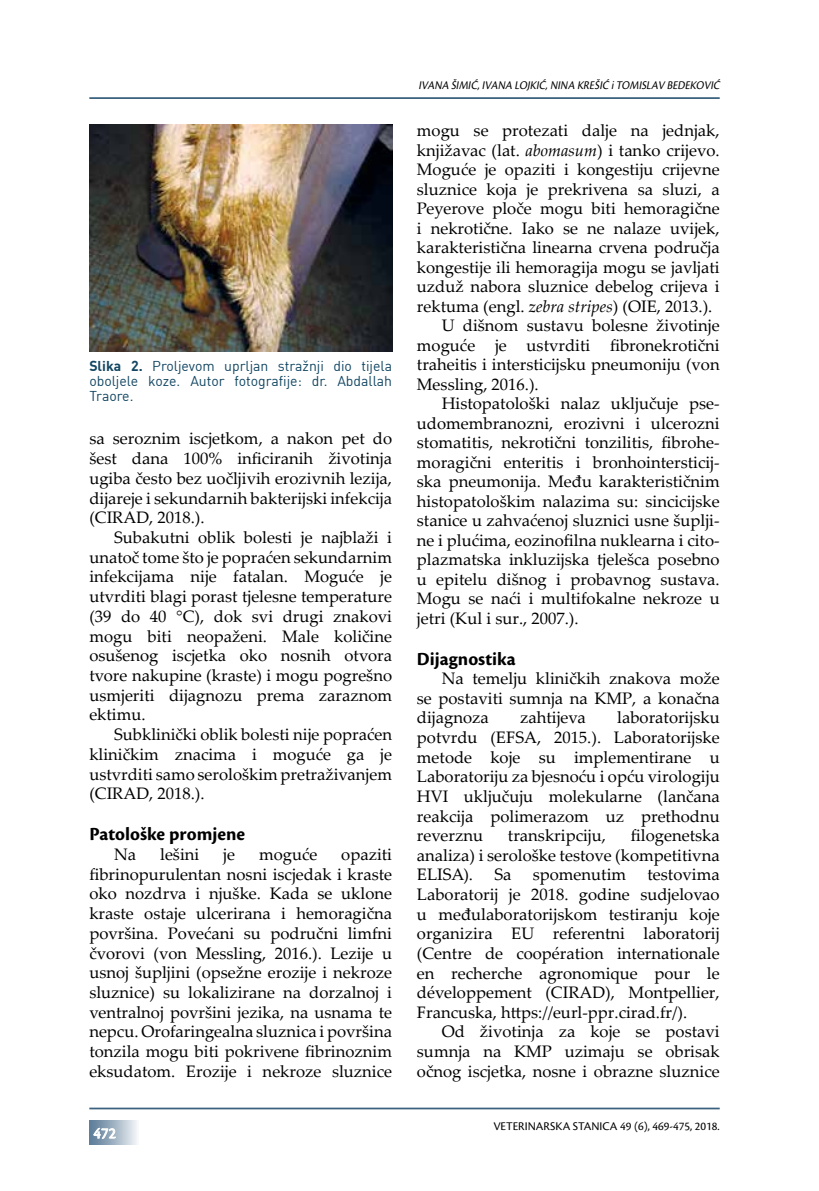
<style>
.page{position:relative;width:819px;height:1191px;background:#fff}
.page>*{position:absolute;margin:0;border:0;box-sizing:border-box;transform-origin:0 0}
.t1{font:700 19.25px "Cronos Pro";color:#000}
.t2{font:16.62px/19.8px "Palatino Linotype";color:#000;text-align:justify}
.t3{font:14px/14.9px "DIN";color:#124662;text-align:justify}
.t4{font:italic 12.25px "Cronos Pro";color:#000;scale:.9 1}
.t5{font:12.25px "Cronos Pro";color:#000}
.s1{font-weight:700}
.s2{font-style:italic}
</style>
<div class="page">
<hr style="left:89px;top:1107px;width:630px;height:2px;background:#3a617d">
<hr style="left:89px;top:97px;width:630px;height:2px;background:#3a617d">
<div style="left:89px;top:1120px;width:50px;height:25px;background:linear-gradient(to right,#547592,#f0f3f6)"></div>
<svg style="left:93px;top:1126px;width:23px;height:13px"></svg>
<img style="left:89px;top:124px;width:303px;height:227px">
<p class="t3" style="left:89px;top:358px;width:304px"><span class="s1">Slika 2.</span> Proljevom uprljan stražnji dio tijela oboljele koze. Autor fotografije: dr. Abdallah Traore.</p>
<p class="t2" style="left:89px;top:428px;width:304px">sa seroznim iscjetkom, a nakon pet do šest dana 100% inficiranih životinja ugiba često bez uočljivih erozivnih lezija, dijareje i sekundarnih bakterijski infekcija (CIRAD, 2018.).</p>
<p class="t2" style="left:89px;top:527px;width:304px;text-indent:25px">Subakutni oblik bolesti je najblaži i unatoč tome što je popraćen sekundarnim infekcijama nije fatalan. Moguće je utvrditi blagi porast tjelesne temperature (39 do 40 °C), dok svi drugi znakovi mogu biti neopaženi. Male količine osušenog iscjetka oko nosnih otvora tvore nakupine (kraste) i mogu pogrešno usmjeriti dijagnozu prema zaraznom ektimu.</p>
<p class="t2" style="left:89px;top:724px;width:304px;text-indent:25px">Subklinički oblik bolesti nije popraćen kliničkim znacima i moguće ga je ustvrditi samo serološkim pretraživanjem (CIRAD, 2018.).</p>
<p class="t1" style="left:89px;top:823px;width:157px">Patološke promjene</p>
<p class="t2" style="left:114px;top:843px;width:24px">Na</p>
<p class="t2" style="left:160px;top:843px;width:41px">lešini</p>
<p class="t2" style="left:223px;top:843px;width:13px">je</p>
<p class="t2" style="left:259px;top:843px;width:60px">moguće</p>
<p class="t2" style="left:89px;top:843px;width:304px;text-indent:252px">opaziti fibrinopurulentan nosni iscjedak i kraste oko nozdrva i njuške. Kada se uklone kraste ostaje ulcerirana i hemoragična površina. Povećani su područni limfni čvorovi (von Messling, 2016.). Lezije u usnoj šupljini (opsežne erozije i nekroze sluznice) su lokalizirane na dorzalnoj i ventralnoj površini jezika, na usnama te nepcu. Orofaringealna sluznica i površina tonzila mogu biti pokrivene fibrinoznim eksudatom. Erozije i nekroze sluznice</p>
<p class="t4" style="left:418px;top:78px;width:339px">IVANA ŠI MI Ć,IVANA LOJ KI Ć,NI NA KREŠIĆ ITOMISLAV BEDEKOVI Ć</p>
<p class="t2" style="left:417px;top:120px;width:304px">mogu se protezati dalje na jednjak,</p>
<p class="t2" style="left:417px;top:140px;width:304px">knjižavac (lat. <span class="s2">abomasum</span>) i tanko crijevo.</p>
<p class="t2" style="left:417px;top:159px;width:304px">Moguće je opaziti i kongestiju crijevne</p>
<p class="t2" style="left:417px;top:179px;width:304px">sluznice koja je prekrivena sa sluzi, a</p>
<p class="t2" style="left:417px;top:198px;width:304px">Peyerove ploče mogu biti hemoragične</p>
<p class="t2" style="left:417px;top:217px;width:304px">i nekrotične. Iako se ne nalaze uvijek,</p>
<p class="t2" style="left:417px;top:237px;width:304px">karakteristična linearna crvena područja</p>
<p class="t2" style="left:417px;top:256px;width:304px">kongestije ili hemoragija mogu se javljati</p>
<p class="t2" style="left:417px;top:276px;width:304px">uzduž nabora sluznice debelog crijeva i</p>
<p class="t2" style="left:417px;top:295px;width:297px">rektuma (engl. <span class="s2">zebra stripes</span>) (OIE, 2013.).</p>
<p class="t2" style="left:441px;top:315px;width:279px">U dišnom sustavu bolesne životinje</p>
<p class="t2" style="left:417px;top:334px;width:304px">moguće je ustvrditi fibronekrotični</p>
<p class="t2" style="left:417px;top:354px;width:304px">traheitis i intersticijsku pneumoniju (von</p>
<p class="t2" style="left:417px;top:373px;width:123px">Messling, 2016.).</p>
<p class="t2" style="left:441px;top:393px;width:279px">Histopatološki nalaz uključuje pse-</p>
<p class="t2" style="left:417px;top:412px;width:304px">udomembranozni, erozivni i ulcerozni</p>
<p class="t2" style="left:417px;top:432px;width:304px">stomatitis, nekrotični tonzilitis, fibrohe-</p>
<p class="t2" style="left:417px;top:451px;width:304px">moragični enteritis i bronhointersticij-</p>
<p class="t2" style="left:417px;top:471px;width:304px">ska pneumonija. Među karakterističnim</p>
<p class="t2" style="left:417px;top:490px;width:304px">histopatološkim nalazima su: sincicijske</p>
<p class="t2" style="left:417px;top:510px;width:304px">stanice u zahvaćenoj sluznici usne šuplji-</p>
<p class="t2" style="left:417px;top:529px;width:304px">ne i plućima, eozinofilna nuklearna i cito-</p>
<p class="t2" style="left:417px;top:549px;width:304px">plazmatska inkluzijska tjelešca posebno</p>
<p class="t2" style="left:417px;top:568px;width:304px">u epitelu dišnog i probavnog sustava.</p>
<p class="t2" style="left:417px;top:588px;width:304px">Mogu se naći i multifokalne nekroze u</p>
<p class="t2" style="left:417px;top:607px;width:163px">jetri (Kul i sur., 2007.).</p>
<p class="t1" style="left:417px;top:647px;width:100px">Dijagnostika</p>
<p class="t2" style="left:417px;top:668px;width:304px;text-indent:25px">Na temelju kliničkih znakova može se postaviti sumnja na KMP, a konačna dijagnoza</p>
<p class="t2" style="left:417px;top:707px;width:304px;text-indent:200px">laboratorijsku potvrdu (EFSA, 2015.). Laboratorijske metode koje su implementirane u Laboratoriju za bjesnoću i opću virologiju HVI uključuju molekularne (lančana reakcija polimerazom uz prethodnu reverznu</p>
<p class="t2" style="left:520px;top:707px;width:67px">zahtijeva</p>
<p class="t2" style="left:417px;top:825px;width:304px;text-indent:214px">filogenetska analiza) i serološke testove (kompetitivna ELISA).</p>
<p class="t2" style="left:508px;top:825px;width:99px">transkripciju,</p>
<p class="t2" style="left:494px;top:864px;width:19px">Sa</p>
<p class="t2" style="left:532px;top:864px;width:95px">spomenutim</p>
<p class="t2" style="left:417px;top:864px;width:304px;text-indent:230px">testovima Laboratorij je 2018. godine sudjelovao u međulaboratorijskom testiranju koje organizira EU referentni laboratorij (Centre de coopération internationale en recherche agronomique pour le développement (CIRAD), Montpellier, Francuska, https://eurl-ppr.cirad.fr/).</p>
<p class="t2" style="left:417px;top:1021px;width:304px;text-indent:25px">Od životinja za koje se postavi sumnja na KMP uzimaju se obrisak očnog iscjetka, nosne i obrazne sluznice</p>
<p class="t5" style="left:493px;top:1119px;width:43px">VETERINARSKA</p>
<p class="t5" style="left:573px;top:1119px;width:148px">STAN ICA 49 (6), 469-475, 2018.</p>
</div>
